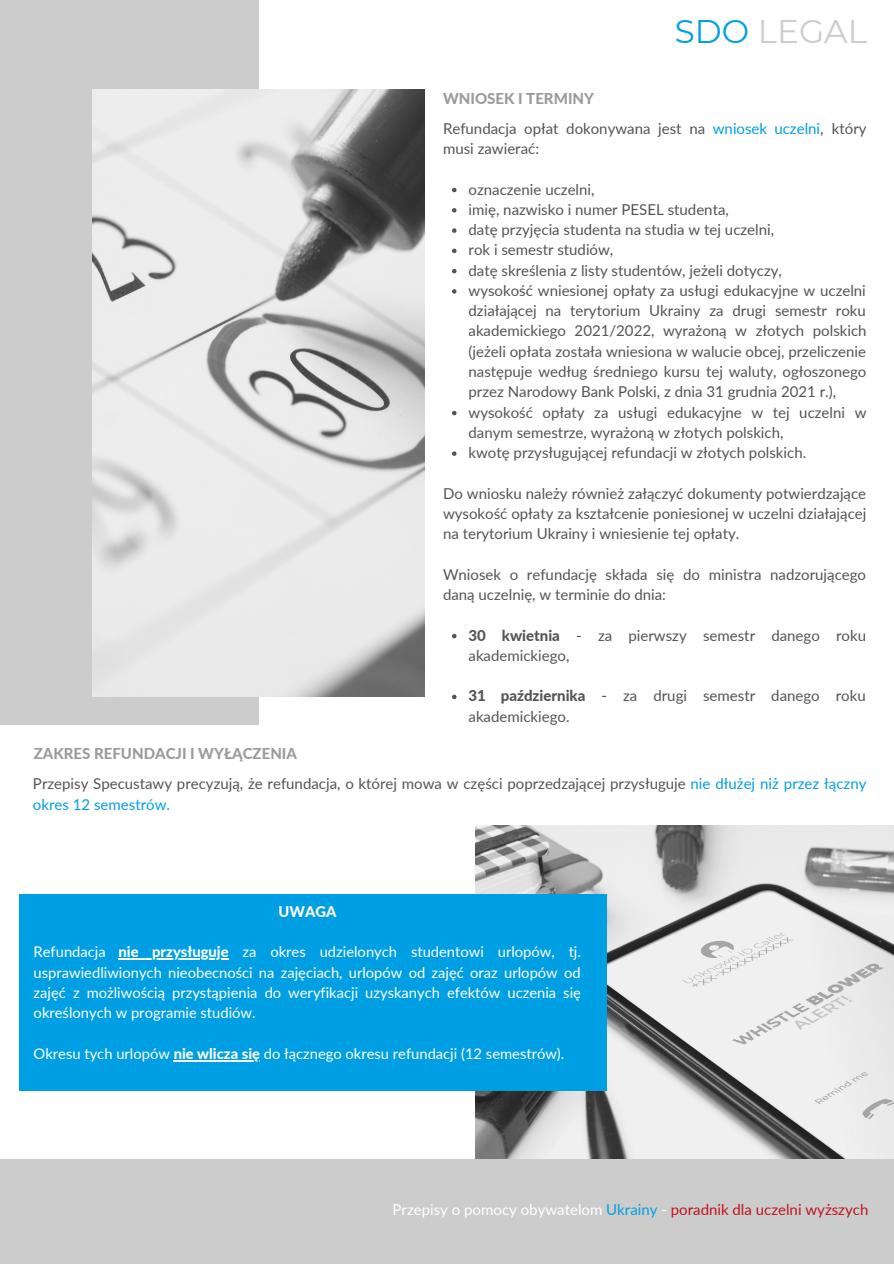
<style>
.page{position:relative;width:894px;height:1264px;background:#fff}
.page>*{position:absolute;margin:0;border:0;box-sizing:border-box;transform-origin:0 0}
.t1{font:32.7px "Montserrat";color:#ccc}
.t2{font:15px/20.2px "Lato";color:#545454}
.t3{font:15px "Lato";color:#fff}
.t4{font:800 15px "Lato";color:#9b9b9b}
.t5{font:14.7px/20.2px "Lato";color:#fff;text-align:justify}
.t6{font:800 14.7px "Lato";color:#fff}
.s1{color:#009fe3}
.s2{font-weight:800}
.s3{color:#c0151c}
</style>
<div class="page">
<div style="left:0;top:0;width:258px;height:725px;background:#ccc"></div>
<img style="left:93px;top:89px;width:331px;height:607px">
<div style="left:0;top:1159px;width:893px;height:104px;background:#ccc"></div>
<img style="left:475px;top:825px;width:418px;height:333px">
<div style="left:19px;top:894px;width:587px;height:196px;background:#009fe3"></div>
<hr style="left:118px;top:958px;width:110px;height:1px;background:#fff">
<hr style="left:174px;top:1059px;width:86px;height:2px;background:#fff">
<svg style="left:452px;top:188px;width:4px;height:4px"></svg>
<svg style="left:452px;top:208px;width:4px;height:4px"></svg>
<svg style="left:452px;top:228px;width:4px;height:5px"></svg>
<svg style="left:452px;top:249px;width:4px;height:4px"></svg>
<svg style="left:452px;top:269px;width:4px;height:4px"></svg>
<svg style="left:452px;top:289px;width:4px;height:5px"></svg>
<svg style="left:452px;top:411px;width:4px;height:4px"></svg>
<svg style="left:452px;top:451px;width:4px;height:5px"></svg>
<svg style="left:452px;top:634px;width:4px;height:4px"></svg>
<svg style="left:452px;top:694px;width:4px;height:5px"></svg>
<p class="t4" style="left:443px;top:89px;width:152px">WNIOSEK I TERMINY</p>
<p class="t1" style="left:674px;top:11px;width:193px"><span class="s1">SDO</span> LEGAL</p>
<p class="t2" style="left:443px;top:118px;width:425px">Refundacja opłat dokonywana jest na <span class="s1">wniosek uczelni</span>, który musi zawierać:</p>
<p class="t2" style="left:468px;top:179px;width:127px">oznaczenie uczelni,</p>
<p class="t2" style="left:468px;top:199px;width:262px">imię, nazwisko i numer PESEL studenta,</p>
<p class="t2" style="left:468px;top:219px;width:307px">datę przyjęcia studenta na studia w tej uczelni,</p>
<p class="t2" style="left:468px;top:239px;width:146px">rok i semestr studiów,</p>
<p class="t2" style="left:468px;top:260px;width:315px">datę skreślenia z listy studentów, jeżeli dotyczy,</p>
<p class="t2" style="left:468px;top:280px;width:399px;text-align:justify">wysokość wniesionej opłaty za usługi edukacyjne w uczelni działającej na terytorium Ukrainy za drugi semestr roku akademickiego 2021/2022, wyrażoną w złotych polskich (jeżeli opłata została wniesiona w walucie obcej, przeliczenie następuje według średniego kursu tej waluty, ogłoszonego przez Narodowy Bank Polski, z dnia 31 grudnia 2021 r.),</p>
<p class="t2" style="left:468px;top:401px;width:399px">wysokość opłaty za usługi edukacyjne w tej uczelni w danym semestrze, wyrażoną w złotych polskich,</p>
<p class="t2" style="left:468px;top:442px;width:339px">kwotę przysługującej refundacji w złotych polskich.</p>
<p class="t2" style="left:443px;top:483px;width:425px;text-align:justify">Do wniosku należy również załączyć dokumenty potwierdzające wysokość opłaty za kształcenie poniesionej w uczelni działającej na terytorium Ukrainy i wniesienie tej opłaty.</p>
<p class="t2" style="left:443px;top:564px;width:424px">Wniosek o refundację składa się do ministra nadzorującego daną uczelnię, w terminie do dnia:</p>
<p class="t2" style="left:468px;top:624px;width:399px"><span class="s2">30 kwietnia</span> - za pierwszy semestr danego roku akademickiego,</p>
<p class="t2" style="left:468px;top:685px;width:398px"><span class="s2">31 października</span> - za drugi semestr danego roku akademickiego.</p>
<p class="t4" style="left:34px;top:744px;width:265px">ZAKRES REFUNDACJI I WYŁĄCZENIA</p>
<p class="t2" style="left:33px;top:773px;width:834px">Przepisy Specustawy precyzują, że refundacja, o której mowa w części poprzedzającej przysługuje <span class="s1">nie dłużej niż przez łączny okres 12 semestrów.</span></p>
<p class="t6" style="left:278px;top:902px;width:59px">UWAGA</p>
<p class="t5" style="left:34px;top:941px;width:548px">Refundacja <span class="s2">nie przysługuje</span> za okres udzielonych studentowi urlopów, tj. usprawiedliwionych nieobecności na zajęciach, urlopów od zajęć oraz urlopów od zajęć z możliwością przystąpienia do weryfikacji uzyskanych efektów uczenia się określonych w programie studiów.</p>
<p class="t5" style="left:34px;top:1042px;width:532px">Okresu tych urlopów <span class="s2">nie wlicza się</span> do łącznego okresu refundacji (12 semestrów).</p>
<p class="t3" style="left:392px;top:1199px;width:477px">Przepisy o pomocy obywatelom <span class="s1">Ukrainy</span> - <span class="s3">poradnik dla uczelni wyższych</span></p>
</div>
